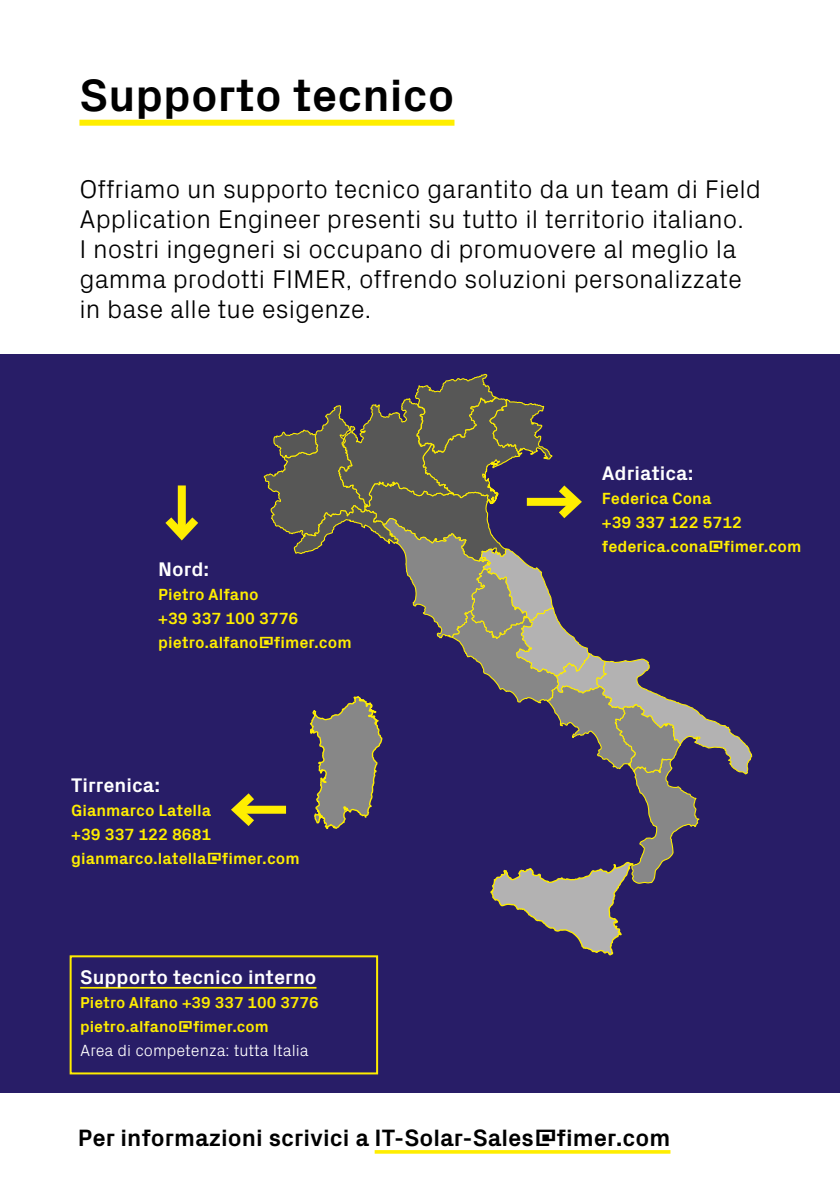
<style>
.page{position:relative;width:840px;height:1191px;background:#fff}
.page>*{position:absolute;margin:0;border:0;box-sizing:border-box;transform-origin:0 0}
.t1{font:700 46px "Fimer Grotesk";color:#000}
.t2{font:300 26px/30px "Fimer Grotesk";color:#000}
.t3{font:700 24px "Fimer Grotesk";color:#000}
.t4{font:700 20px "Fimer Grotesk";color:#fff}
.t5{font:700 16.4px/24px "Fimer Grotesk";color:#fe0}
.t6{font:300 16.4px "Fimer Grotesk";color:#fff}
.t7{font:700 16px/24px "Fimer Grotesk";color:#ffed00}
</style>
<div class="page">
<div style="left:0;top:354px;width:839px;height:738px;background:#281d67"></div>
<div style="left:79px;top:120px;width:375px;height:6px;background:#fe0"></div>
<hr style="left:374px;top:1150px;width:296px;height:3px;background:#fe0">
<div style="left:178px;top:485px;width:8px;height:49px;background:#fe0"></div>
<svg style="left:165px;top:509px;width:33px;height:32px"></svg>
<svg style="left:231px;top:373px;width:521px;height:583px"></svg>
<div style="left:70px;top:955px;width:308px;height:119px;border:2px solid #ffed00"></div>
<hr style="left:80px;top:987px;width:236px;height:1px;background:#fe0">
<h1 class="t1" style="left:79px;top:62px;width:376px">Supporto tecnico</h1>
<p class="t2" style="left:79px;top:172px;width:682px">Offriamo un supporto tecnico garantito da un team di Field Application Engineer presenti su tutto il territorio italiano.<br>I nostri ingegneri si occupano di promuovere al meglio la gamma prodotti FIMER, offrendo soluzioni personalizzate in base alle tue esigenze.</p>
<p class="t4" style="left:158px;top:555px;width:52px">Nord:</p>
<p class="t5" style="left:158px;top:582px;width:195px">Pietro Alfano<br>+39 337 100 3776 pietro.alfano@fimer.com</p>
<p class="t4" style="left:71px;top:771px;width:90px">Tirrenica:</p>
<p class="t5" style="left:71px;top:798px;width:230px">Gianmarco Latella<br>+39 337 122 8681 gianmarco.latella@fimer.com</p>
<p class="t4" style="left:80px;top:963px;width:238px">Supporto tecnico interno</p>
<p class="t7" style="left:80px;top:990px;width:240px">Pietro Alfano +39 337 100 3776 pietro.alfano@fimer.com</p>
<p class="t6" style="left:80px;top:1039px;width:230px">Area di competenza: tutta Italia</p>
<p class="t4" style="left:601px;top:459px;width:93px">Adriatica:</p>
<p class="t5" style="left:601px;top:486px;width:201px">Federica Cona<br>+39 337 122 5712 federica.cona@fimer.com</p>
<p class="t3" style="left:78px;top:1120px;width:593px">Per informazioni scrivici a IT-Solar-Sales@fimer.com</p>
</div>
